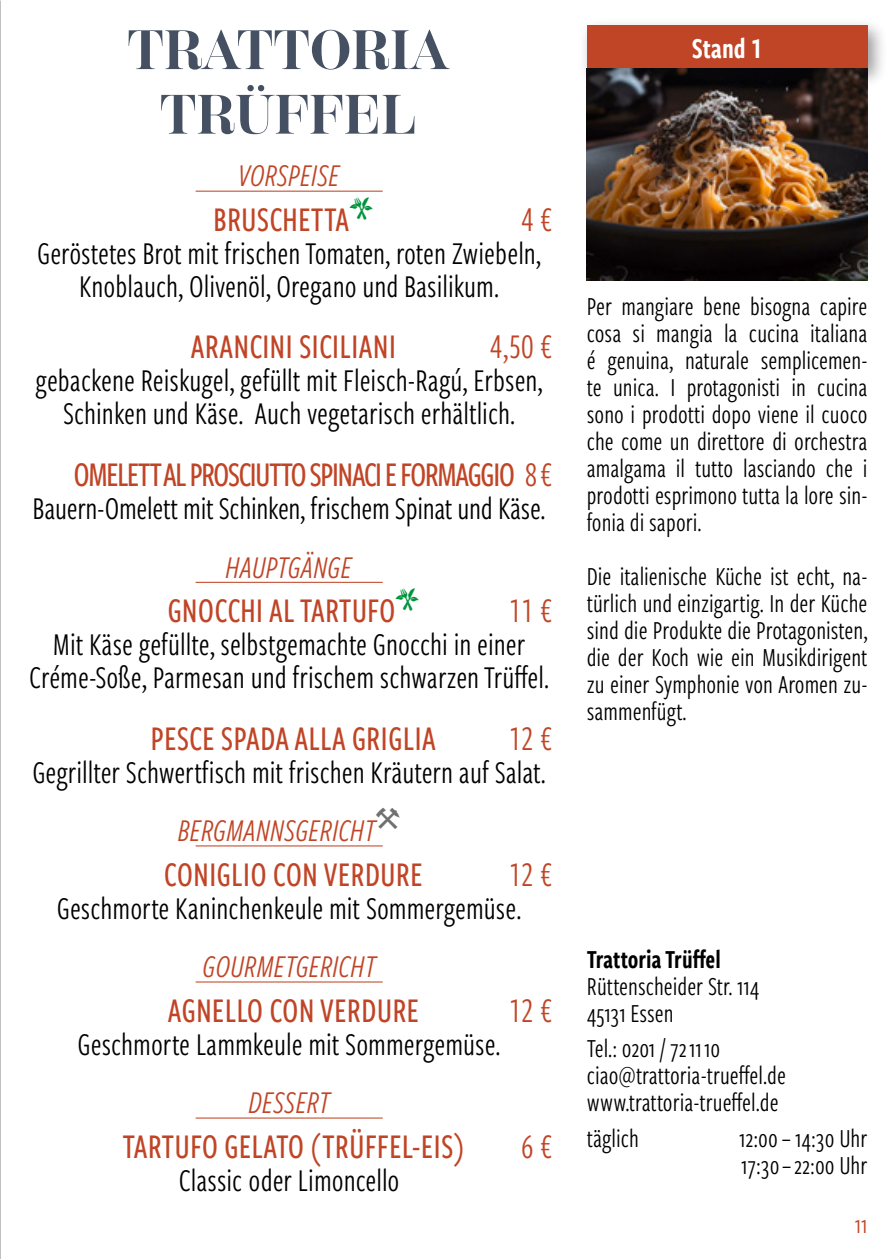
<style>
.page{position:relative;width:893px;height:1259px;background:#fff}
.page>*{position:absolute;margin:0;border:0;box-sizing:border-box;transform-origin:0 0}
._02_Men_Gang_Titel_mit_Preis{font:500 36px "Freight Sans Cmp Pro";color:#c04526}
._02_Men_Gang_Titel_mit_Preis-2{font:500 36px "Freight Sans Cmp Pro";letter-spacing:-.05em;color:#c04526}
._02_Men_Gang_Titel_mit_Preis-3{font:36px "Freight Sans Cmp Pro";color:#c04526}
._03_Men_Gang_Beschreibung_Margin{font:33px/33px "Freight Sans Cmp Pro";color:#000;text-align:center}
._01_Gang{font:italic 33px "Freight Sans Cmp Pro";color:#c04526}
.Standnummer{font:30px "Freight Sans Cmp Pro Semi";color:#fff}
.t1{font:27px/27px "Freight Sans Cmp Pro";color:#000}
.t2{font:27px "Freight Sans Cmp Pro";color:#c04526}
.s1{font-weight:400}
.s2{font-family:"Freight Sans Cmp Pro Semi"}
</style>
<div class="page">
<img style="left:587px;top:88px;width:280px;height:193px">
<svg style="left:129px;top:30px;width:321px;height:40px"></svg>
<svg style="left:161px;top:85px;width:253px;height:49px"></svg>
<div style="left:578px;top:17px;width:310px;height:71px;background:#000;opacity:.4"></div>
<div style="left:587px;top:26px;width:280px;height:42px;background:#c04526"></div>
<hr style="left:196px;top:191px;width:187px;height:1px;background:#c04526">
<hr style="left:196px;top:582px;width:187px;height:1px;background:#c04526">
<hr style="left:196px;top:845px;width:187px;height:1px;background:#c04526">
<hr style="left:196px;top:981px;width:187px;height:1px;background:#c04526">
<hr style="left:196px;top:1117px;width:187px;height:1px;background:#c04526">
<p class="Standnummer" style="left:692px;top:28px;width:72px">Stand 1</p>
<p class="_01_Gang" style="left:238px;top:154px;width:103px">VORSPEISE</p>
<p class="_02_Men_Gang_Titel_mit_Preis" style="left:213px;top:195px;width:138px">BRUSCHETTA</p>
<p class="_02_Men_Gang_Titel_mit_Preis-3" style="left:521px;top:195px;width:33px">4 €</p>
<p class="_03_Men_Gang_Beschreibung_Margin" style="left:37px;top:235px;width:505px">Geröstetes Brot mit frischen Tomaten, roten Zwiebeln,<br>Knoblauch, Olivenöl, Oregano und Basilikum.</p>
<p class="_02_Men_Gang_Titel_mit_Preis" style="left:190px;top:322px;width:207px">ARANCINI SICILIANI</p>
<p class="_02_Men_Gang_Titel_mit_Preis-3" style="left:490px;top:323px;width:64px">4,50 €</p>
<p class="_03_Men_Gang_Beschreibung_Margin" style="left:36px;top:363px;width:509px">gebackene Reiskugel, gefüllt mit Fleisch-Ragú, Erbsen,<br>Schinken und Käse. Auch vegetarisch erhältlich.</p>
<p class="_02_Men_Gang_Titel_mit_Preis-2" style="left:73px;top:450px;width:481px">OMELETT AL PROSCIUTTO SPINACI E FORMAGGIO <span class="s1">8 €</span></p>
<p class="_03_Men_Gang_Beschreibung_Margin" style="left:33px;top:490px;width:515px">Bauern-Omelett mit Schinken, frischem Spinat und Käse.</p>
<p class="_01_Gang" style="left:226px;top:545px;width:128px">HAUPTGÄNGE</p>
<p class="_02_Men_Gang_Titel_mit_Preis" style="left:167px;top:586px;width:230px">GNOCCHI AL TARTUFO</p>
<p class="_02_Men_Gang_Titel_mit_Preis-3" style="left:509px;top:586px;width:46px">11 €</p>
<p class="_03_Men_Gang_Beschreibung_Margin" style="left:29px;top:626px;width:521px">Mit Käse gefüllte, selbstgemachte Gnocchi in einer<br>Créme-Soße, Parmesan und frischem schwarzen Trüffel.</p>
<p class="_02_Men_Gang_Titel_mit_Preis" style="left:151px;top:714px;width:287px">PESCE SPADA ALLA GRIGLIA</p>
<p class="_02_Men_Gang_Titel_mit_Preis-3" style="left:509px;top:714px;width:46px">12 €</p>
<p class="_03_Men_Gang_Beschreibung_Margin" style="left:32px;top:754px;width:515px">Gegrillter Schwertfisch mit frischen Kräutern auf Salat.</p>
<p class="_01_Gang" style="left:178px;top:808px;width:200px">BERGMANNSGERICHT</p>
<p class="_02_Men_Gang_Titel_mit_Preis" style="left:164px;top:850px;width:260px">CONIGLIO CON VERDURE</p>
<p class="_02_Men_Gang_Titel_mit_Preis-3" style="left:509px;top:850px;width:46px">12 €</p>
<p class="_03_Men_Gang_Beschreibung_Margin" style="left:57px;top:890px;width:466px">Geschmorte Kaninchenkeule mit Sommergemüse.</p>
<p class="_01_Gang" style="left:203px;top:944px;width:175px">GOURMETGERICHT</p>
<p class="_02_Men_Gang_Titel_mit_Preis" style="left:167px;top:986px;width:253px">AGNELLO CON VERDURE</p>
<p class="_02_Men_Gang_Titel_mit_Preis-3" style="left:509px;top:986px;width:46px">12 €</p>
<p class="_03_Men_Gang_Beschreibung_Margin" style="left:78px;top:1026px;width:425px">Geschmorte Lammkeule mit Sommergemüse.</p>
<p class="_01_Gang" style="left:249px;top:1080px;width:83px">DESSERT</p>
<p class="_02_Men_Gang_Titel_mit_Preis" style="left:122px;top:1122px;width:344px">TARTUFO GELATO (TRÜFFEL-EIS)</p>
<p class="_02_Men_Gang_Titel_mit_Preis-3" style="left:521px;top:1122px;width:33px">6 €</p>
<p class="_03_Men_Gang_Beschreibung_Margin" style="left:179px;top:1162px;width:222px">Classic oder Limoncello</p>
<p class="t1" style="left:587px;top:291px;width:282px;text-align:justify">Per mangiare bene bisogna capire cosa si mangia la cucina italiana é genuina, naturale semplicemen&shy;te unica. I protagonisti in cucina sono i prodotti dopo viene il cuoco che come un direttore di orchestra amalgama il tutto lasciando che i prodotti esprimono tutta la lore sin&shy;fonia di sapori.</p>
<p class="t1" style="left:587px;top:561px;width:282px;text-align:justify">Die italienische Küche ist echt, na&shy;türlich und einzigartig. In der Küche sind die Produkte die Protagonisten, die der Koch wie ein Musikdirigent zu einer Symphonie von Aromen zu&shy;sammenfügt.</p>
<p class="t1" style="left:587px;top:944px;width:174px"><span class="s2">Trattoria Trüffel<br></span>Rüttenscheider Str. 114<br>45131 Essen</p>
<p class="t1" style="left:587px;top:1034px;width:201px">Tel.: 0201 / 72 11 10 ciao@trattoria-trueffel.de www.trattoria-trueffel.de</p>
<p class="t1" style="left:587px;top:1123px;width:54px">täglich</p>
<p class="t1" style="left:739px;top:1123px;width:130px">12:00 – 14:30 Uhr<br>17:30 – 22:00 Uhr</p>
<p class="t2" style="left:855px;top:1206px;width:14px">11</p>
</div>
